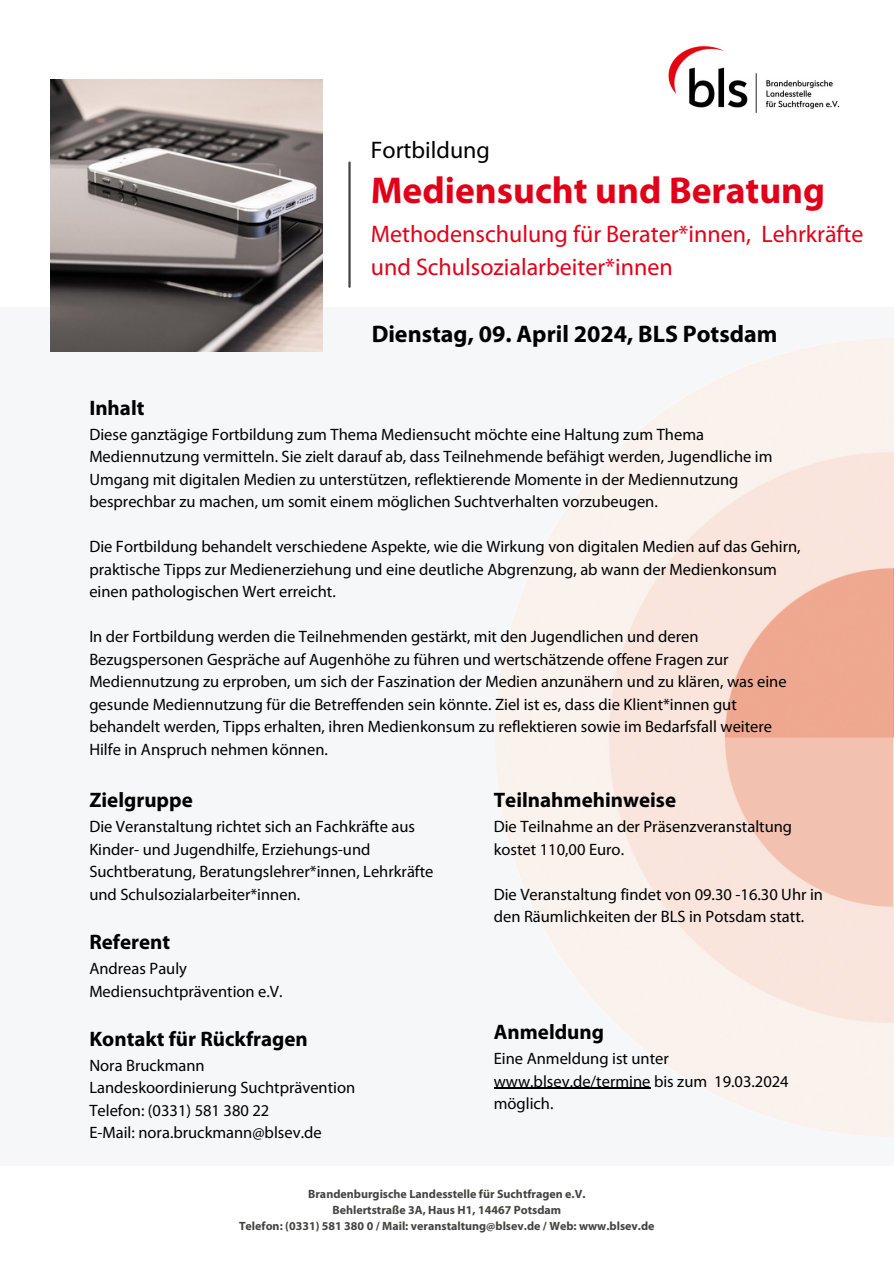
<style>
.page{position:relative;width:894px;height:1264px;background:#fff}
.page>*{position:absolute;margin:0;border:0;box-sizing:border-box;transform-origin:0 0}
.t1{font:700 37.5px "Myriad Pro";color:#e20019}
.t2{font:24px/32.7px "Myriad Pro";color:#e20019}
.t3{font:700 24px "Myriad Pro";color:#000}
.t4{font:24px "Myriad Pro";color:#000}
.t5{font:700 21px "Myriad Pro";color:#000}
.t6{font:16.5px/22.5px "Myriad Pro";color:#000}
.t7{font:700 12px "Myriad Pro";color:#444440}
</style>
<div class="page">
<hr style="left:348px;top:162px;width:2px;height:125px;background:#444440">
<div style="left:0;top:307px;width:893px;height:858px;background:#f6f7f9"></div>
<img style="left:495px;top:339px;width:398px;height:797px">
<img style="left:668px;top:46px;width:172px;height:67px">
<img style="left:50px;top:80px;width:272px;height:271px">
<hr style="left:493px;top:1087px;width:157px;height:1px;background:#000">
<p class="t4" style="left:371px;top:140px;width:121px">Fortbildung</p>
<p class="t1" style="left:371px;top:174px;width:456px">Mediensucht und Beratung</p>
<p class="t2" style="left:371px;top:220px;width:494px">Methodenschulung für Berater*innen, Lehrkräfte und Schulsozialarbeiter*innen</p>
<p class="t3" style="left:371px;top:324px;width:407px">Dienstag, 09. April 2024, BLS Potsdam</p>
<p class="t5" style="left:89px;top:399px;width:57px">Inhalt</p>
<p class="t6" style="left:89px;top:424px;width:684px">Diese ganztägige Fortbildung zum Thema Mediensucht möchte eine Haltung zum Thema Mediennutzung vermitteln. Sie zielt darauf ab, dass Teilnehmende befähigt werden, Jugendliche im Umgang mit digitalen Medien zu unterstützen, reflektierende Momente in der Mediennutzung besprechbar zu machen, um somit einem möglichen Suchtverhalten vorzubeugen.</p>
<p class="t6" style="left:89px;top:537px;width:712px">Die Fortbildung behandelt verschiedene Aspekte, wie die Wirkung von digitalen Medien auf das Gehirn, praktische Tipps zur Medienerziehung und eine deutliche Abgrenzung, ab wann der Medienkonsum einen pathologischen Wert erreicht.</p>
<p class="t6" style="left:89px;top:627px;width:698px">In der Fortbildung werden die Teilnehmenden gestärkt, mit den Jugendlichen und deren Bezugspersonen Gespräche auf Augenhöhe zu führen und wertschätzende offene Fragen zur Mediennutzung zu erproben, um sich der Faszination der Medien anzunähern und zu klären, was eine gesunde Mediennutzung für die Betreffenden sein könnte. Ziel ist es, dass die Klient*innen gut behandelt werden, Tipps erhalten, ihren Medienkonsum zu reflektieren sowie im Bedarfsfall weitere Hilfe in Anspruch nehmen können.</p>
<p class="t5" style="left:89px;top:791px;width:105px">Zielgruppe</p>
<p class="t6" style="left:89px;top:816px;width:345px">Die Veranstaltung richtet sich an Fachkräfte aus Kinder- und Jugendhilfe, Erziehungs-und Suchtberatung, Beratungslehrer*innen, Lehrkräfte und Schulsozialarbeiter*innen.</p>
<p class="t5" style="left:89px;top:933px;width:82px">Referent</p>
<p class="t6" style="left:89px;top:958px;width:99px">Andreas Pauly</p>
<p class="t6" style="left:89px;top:981px;width:195px">Mediensuchtprävention e.V.</p>
<p class="t5" style="left:89px;top:1030px;width:220px">Kontakt für Rückfragen</p>
<p class="t6" style="left:89px;top:1055px;width:117px">Nora Bruckmann</p>
<p class="t6" style="left:89px;top:1077px;width:267px">Landeskoordinierung Suchtprävention</p>
<p class="t6" style="left:89px;top:1100px;width:181px">Telefon: (0331) 581 380 22</p>
<p class="t6" style="left:89px;top:1122px;width:234px">E-Mail: nora.bruckmann@blsev.de</p>
<p class="t5" style="left:493px;top:791px;width:184px">Teilnahmehinweise</p>
<p class="t6" style="left:493px;top:816px;width:300px">Die Teilnahme an der Präsenzveranstaltung kostet 110,00 Euro.</p>
<p class="t6" style="left:493px;top:884px;width:331px">Die Veranstaltung findet von 09.30 -16.30 Uhr in den Räumlichkeiten der BLS in Potsdam statt.</p>
<p class="t5" style="left:493px;top:1023px;width:112px">Anmeldung</p>
<p class="t6" style="left:493px;top:1048px;width:296px">Eine Anmeldung ist unter www.blsev.de/termine bis zum 19.03.2024 möglich.</p>
<p class="t7" style="left:308px;top:1189px;width:279px">Brandenburgische Landesstelle für Suchtfragen e.V.</p>
<p class="t7" style="left:332px;top:1205px;width:230px">Behlertstraße 3A, Haus H1, 14467 Potsdam</p>
<p class="t7" style="left:239px;top:1221px;width:417px">Telefon: (0331) 581 380 0 / Mail: veranstaltung@blsev.de / Web: www.blsev.de</p>
</div>
